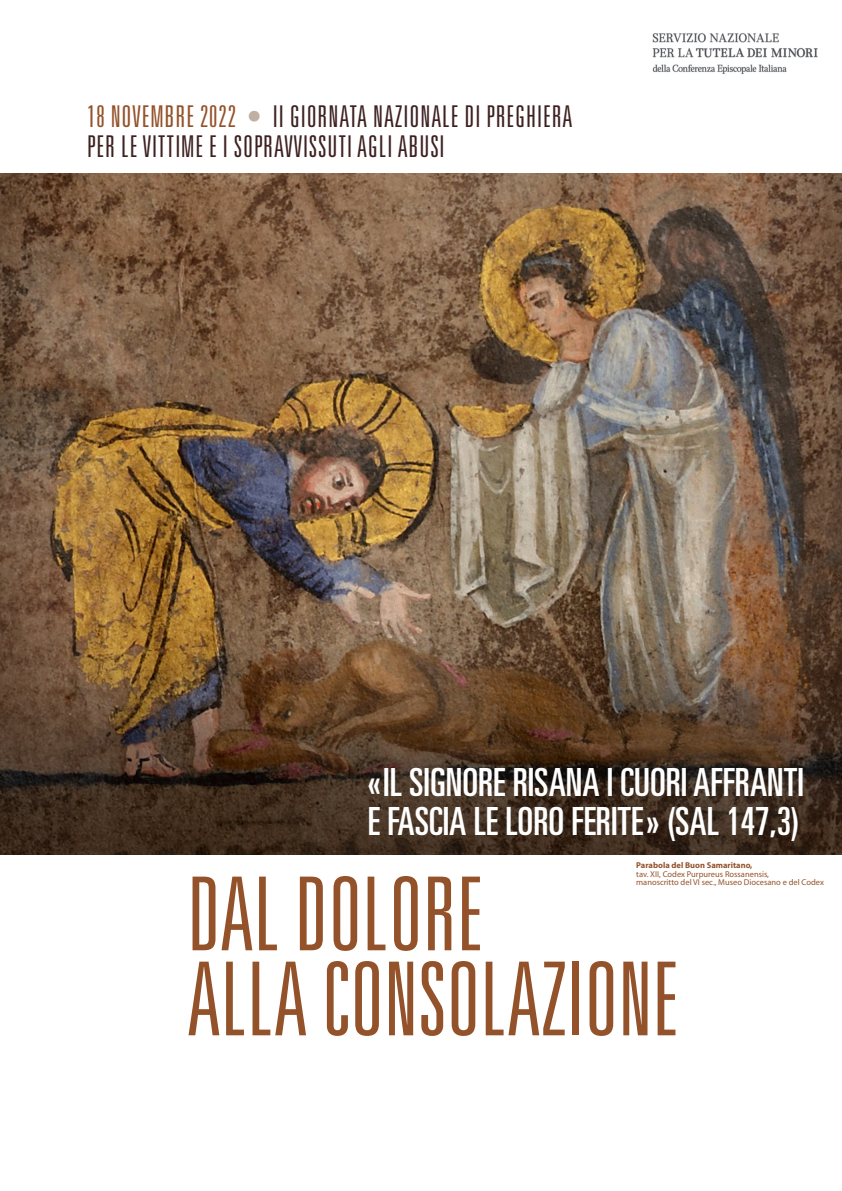
<style>
.page{position:relative;width:842px;height:1191px;background:#fff}
.page>*{position:absolute;margin:0;border:0;box-sizing:border-box;transform-origin:0 0}
.Titolo_2_-_Univers{font:300 ultra-condensed 102px/85px "Univers LT";color:#93522a}
.Inivers_59{font:ultra-condensed 38.8px/38.8px "Univers LT";color:#fff}
.Titolo_2_-_Univers-2{font:300 ultra-condensed 30px/30px "Univers LT";letter-spacing:.03em;color:#3d2120}
.Testo_9_5{font:8.5px/8.5px "Myriad Pro";color:#93522a}
.Testo_9_5-2{font:700 8.5px "Myriad Pro";color:#93522a}
.s1{color:#93522a}
.s2{color:#c0b0a1}
</style>
<div class="page">
<div style="left:0;top:173px;width:842px;height:682px;background:#231f20;opacity:.58"></div>
<img style="left:652px;top:33px;width:166px;height:41px">
<p class="Titolo_2_-_Univers-2" style="left:87px;top:102px;width:487px"><span class="s1">18 NOVEMBRE 2022</span> <span class="s2">•</span> II GIORNATA NAZIONALE DI PREGHIERA<br>PER LE VITTIME E I SOPRAVVISSUTI AGLI ABUSI</p>
<p class="Inivers_59" style="left:368px;top:763px;width:437px">«IL SIGNORE RISANA I CUORI AFFRANTI<br>E FASCIA LE LORO FERITE» (SAL 147,3)</p>
<p class="Titolo_2_-_Univers" style="left:187px;top:872px;width:493px">DAL DOLORE<br>ALLA CONSOLAZIONE</p>
<p class="Testo_9_5-2" style="left:636px;top:860px;width:118px">Parabola del Buon Samaritano,</p>
<p class="Testo_9_5" style="left:636px;top:869px;width:189px">tav. XII, Codex Purpureus Rossanensis,<br>manoscritto del VI sec., Museo Diocesano e del Codex</p>
</div>
